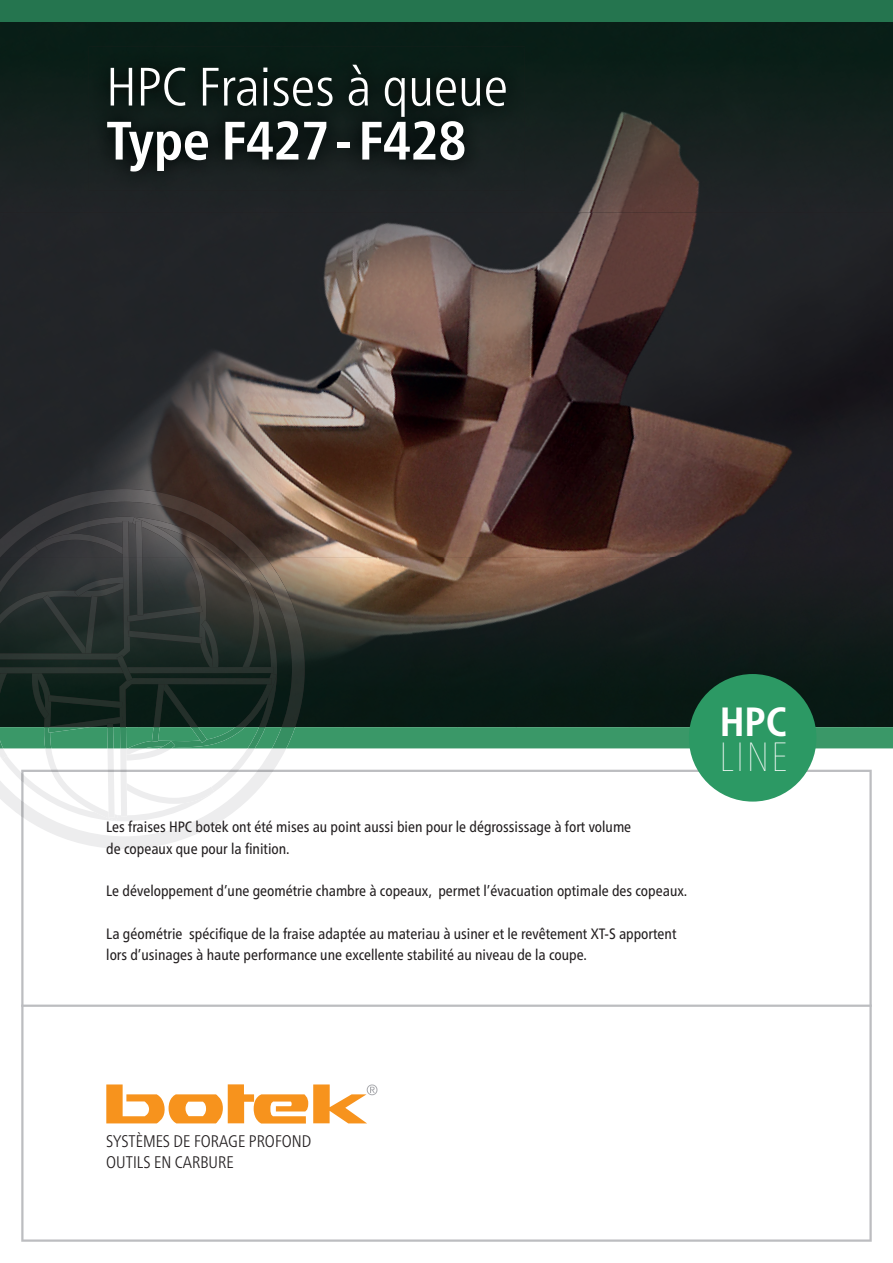
<style>
.page{position:relative;width:893px;height:1263px;background:#fff}
.page>*{position:absolute;margin:0;border:0;box-sizing:border-box;transform-origin:0 0}
.t1{font:300 condensed 54px "Frutiger Neue LT Pro";color:#fff}
.t2{font:700 condensed 54px "Frutiger Neue LT Pro";color:#fff}
.t3{font:200 condensed 40.8px "Frutiger Neue LT Pro";color:#fff}
.t4{font:700 condensed 40.8px "Frutiger Neue LT Pro";color:#fff}
.t5{font:300 condensed 16.8px/20.1px "Frutiger Neue LT Pro";color:#231f20}
.t6{font:condensed 15px/21.3px "Frutiger Neue LT Pro";color:#231f20}
</style>
<div class="page">
<img style="left:0;top:213px;width:893px;height:344px">
<img style="left:305px;top:557px;width:73px;height:160px">
<img style="left:378px;top:557px;width:171px;height:160px">
<img style="left:549px;top:557px;width:115px;height:160px">
<img style="left:664px;top:557px;width:115px;height:160px">
<img style="left:779px;top:557px;width:114px;height:160px">
<div style="left:515px;top:683px;width:114px;height:34px;background:#081913"></div>
<div style="left:0;top:21px;width:141px;height:69px;background:#091e17"></div>
<img style="left:0;top:89px;width:58px;height:124px">
<div style="left:141px;top:21px;width:116px;height:26px;background:#091e17"></div>
<img style="left:16px;top:90px;width:147px;height:123px">
<div style="left:257px;top:21px;width:116px;height:26px;background:#091e17"></div>
<div style="left:373px;top:21px;width:116px;height:26px;background:#091e17"></div>
<div style="left:163px;top:191px;width:115px;height:22px;background:#202426"></div>
<img style="left:489px;top:21px;width:115px;height:192px">
<div style="left:278px;top:191px;width:116px;height:22px;background:#202426"></div>
<img style="left:520px;top:98px;width:58px;height:115px">
<img style="left:604px;top:21px;width:116px;height:192px">
<div style="left:394px;top:191px;width:126px;height:22px;background:#202426"></div>
<img style="left:720px;top:21px;width:173px;height:192px">
<img style="left:835px;top:21px;width:58px;height:124px">
<img style="left:656px;top:198px;width:38px;height:15px">
<img style="left:774px;top:199px;width:36px;height:14px">
<div style="left:0;top:0;width:893px;height:21px;background:#25754f"></div>
<svg style="left:21px;top:849px;width:851px;height:393px"></svg>
<img style="left:0;top:557px;width:249px;height:160px">
<img style="left:0;top:489px;width:266px;height:68px">
<img style="left:249px;top:557px;width:56px;height:160px">
<img style="left:36px;top:517px;width:192px;height:40px">
<img style="left:219px;top:557px;width:29px;height:27px">
<img style="left:22px;top:546px;width:17px;height:11px">
<img style="left:260px;top:581px;width:17px;height:92px">
<img style="left:35px;top:534px;width:87px;height:20px">
<img style="left:122px;top:521px;width:7px;height:36px">
<img style="left:0;top:557px;width:130px;height:102px">
<img style="left:235px;top:673px;width:42px;height:44px">
<img style="left:119px;top:678px;width:153px;height:39px">
<img style="left:49px;top:673px;width:2px;height:44px">
<img style="left:32px;top:673px;width:17px;height:44px">
<img style="left:0;top:673px;width:7px;height:21px">
<img style="left:48px;top:695px;width:74px;height:13px">
<svg style="left:0;top:717px;width:893px;height:132px"></svg>
<img style="left:132px;top:518px;width:61px;height:39px">
<img style="left:186px;top:557px;width:26px;height:110px">
<img style="left:201px;top:620px;width:17px;height:47px">
<img style="left:242px;top:580px;width:18px;height:87px">
<img style="left:127px;top:606px;width:75px;height:16px">
<img style="left:128px;top:631px;width:74px;height:12px">
<img style="left:136px;top:521px;width:7px;height:94px">
<svg style="left:210px;top:643px;width:8px;height:24px"></svg>
<img style="left:133px;top:667px;width:141px;height:6px">
<img style="left:0;top:667px;width:117px;height:6px">
<img style="left:117px;top:655px;width:16px;height:26px">
<img style="left:89px;top:47px;width:156px;height:144px">
<img style="left:245px;top:47px;width:112px;height:144px">
<img style="left:357px;top:47px;width:168px;height:144px">
<img style="left:152px;top:129px;width:154px;height:62px">
<img style="left:469px;top:47px;width:56px;height:120px">
<img style="left:276px;top:177px;width:37px;height:14px">
<img style="left:400px;top:181px;width:25px;height:10px">
<hr style="left:21px;top:1004px;width:851px;height:3px;background:#bcbdc0">
<svg style="left:106px;top:1084px;width:271px;height:39px"></svg>
<div style="left:690px;top:675px;width:125px;height:125px;background:#2c9964;border-radius:50%"></div>
<div style="left:689px;top:674px;width:127px;height:127px;border:3px solid #2c9964;border-radius:50%"></div>
<h1 class="t1" style="left:106px;top:55px;width:403px">HPC Fraises à queue</h1>
<h1 class="t2" style="left:106px;top:109px;width:361px">Type F427- F428</h1>
<p class="t6" style="left:106px;top:816px;width:526px">Les fraises HPC botek ont été mises au point aussi bien pour le dégrossissage à fort volume de copeaux que pour la finition.</p>
<p class="t6" style="left:106px;top:880px;width:582px">Le développement d’une geométrie chambre à copeaux, permet l’évacuation optimale des copeaux.</p>
<p class="t6" style="left:106px;top:923px;width:572px">La géométrie spécifique de la fraise adaptée au materiau à usiner et le revêtement XT-S apportent lors d’usinages à haute performance une excellente stabilité au niveau de la coupe.</p>
<h2 class="t4" style="left:720px;top:697px;width:69px">HPC</h2>
<h2 class="t3" style="left:719px;top:733px;width:69px">LINE</h2>
<p class="t5" style="left:106px;top:1131px;width:207px">SYSTÈMES DE FORAGE PROFOND<br>OUTILS EN CARBURE</p>
</div>
